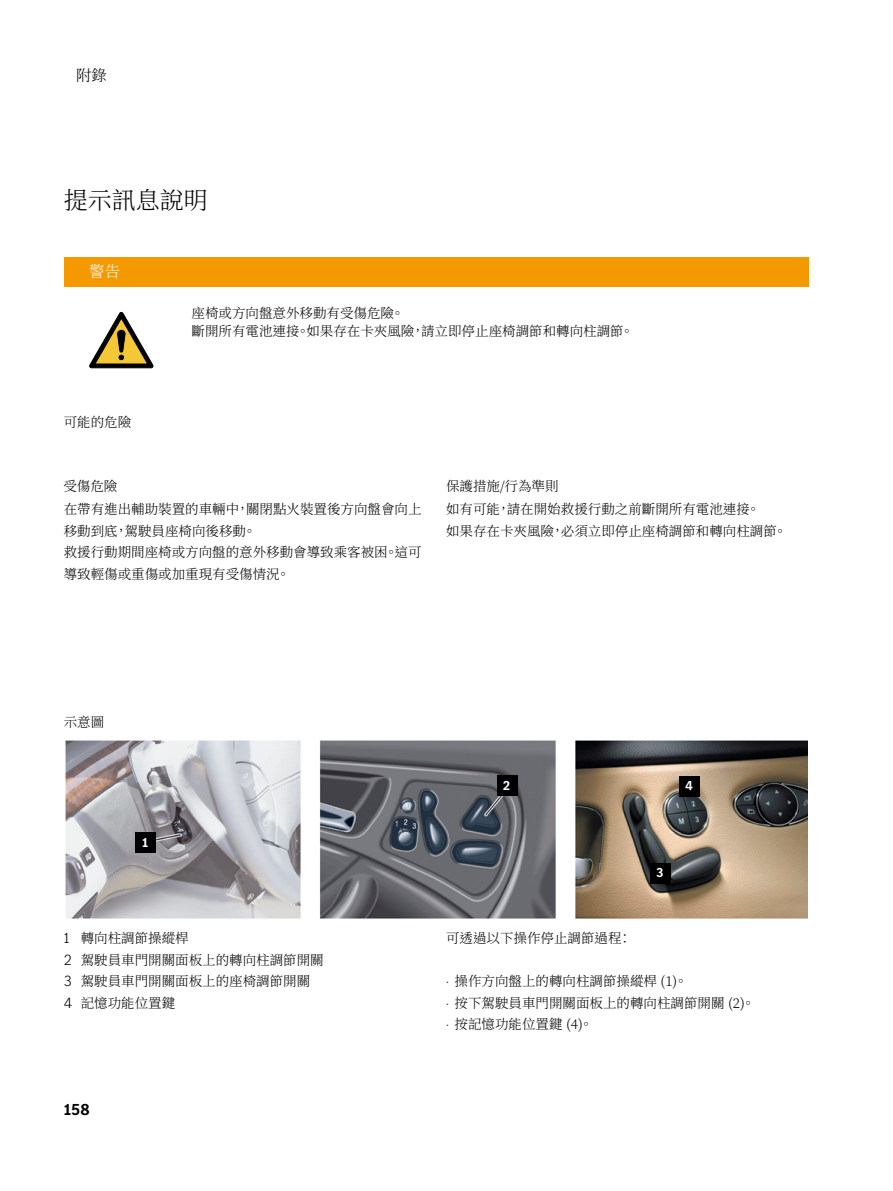
<style>
.page{position:relative;width:893px;height:1191px;background:#fff}
.page>*{position:absolute;margin:0;border:0;box-sizing:border-box;transform-origin:0 0}
.t1{font:300 24px "Noto Serif TC";color:#000}
.t2{font:700 16.5px "MB Corpo S Text";color:#000}
.t3{font:300 15.3px "Noto Serif TC";color:#fff}
.t4{font:300 15.3px "Noto Serif TC";color:#000}
.t5{font:300 13.5px/21.5px "Noto Serif TC";color:#000}
.t6{font:700 13.5px "MB Corpo S Text";color:#fff}
.s1{font-family:"MB Corpo S Text";font-size:15.3px}
.s2{font-family:"MB Corpo S Title"}
</style>
<div class="page">
<div style="left:64px;top:257px;width:744px;height:29px;background:#f49900"></div>
<svg style="left:90px;top:312px;width:63px;height:56px"></svg>
<img style="left:65px;top:740px;width:743px;height:179px">
<div style="left:135px;top:832px;width:21px;height:20px;background:#000"></div>
<div style="left:650px;top:862px;width:21px;height:21px;background:#000"></div>
<div style="left:679px;top:776px;width:21px;height:20px;background:#000"></div>
<div style="left:497px;top:775px;width:20px;height:20px;background:#000"></div>
<p class="t4" style="left:76px;top:67px;width:32px">附錄</p>
<p class="t2" style="left:64px;top:69px;width:47px">Anexo</p>
<h1 class="t1" style="left:64px;top:187px;width:145px">提示訊息說明</h1>
<p class="t3" style="left:89px;top:263px;width:32px">警告</p>
<p class="t5" style="left:64px;top:411px;width:69px">可能的危險</p>
<p class="t5" style="left:63px;top:476px;width:55px">受傷危險</p>
<p class="t5" style="left:192px;top:305px;width:444px;line-height:18px">座椅或方向盤意外移動有受傷危險。<br>斷開所有電池連接。如果存在卡夾風險，請立即停止座椅調節和轉向柱調節。</p>
<p class="t5" style="left:446px;top:476px;width:114px">保護措施/行為準則</p>
<p class="t5" style="left:64px;top:499px;width:359px">在帶有進出輔助裝置的車輛中，關閉點火裝置後方向盤會向上移動到底，駕駛員座椅向後移動。<br>救援行動期間座椅或方向盤的意外移動會導致乘客被困。這可導致輕傷或重傷或加重現有受傷情況。</p>
<p class="t5" style="left:446px;top:499px;width:342px">如有可能，請在開始救援行動之前斷開所有電池連接。<br>如果存在卡夾風險，必須立即停止座椅調節和轉向柱調節。</p>
<p class="t5" style="left:64px;top:712px;width:42px">示意圖</p>
<p class="t6" style="left:142px;top:833px;width:8px">1</p>
<p class="t5" style="left:64px;top:928px;width:262px"><span class="s1">1</span> 轉向柱調節操縱桿<br><span class="s1">2</span> 駕駛員車門開關面板上的轉向柱調節開關<br><span class="s1">3</span> 駕駛員車門開關面板上的座椅調節開關<br><span class="s1">4</span> 記憶功能位置鍵</p>
<p class="t2" style="left:64px;top:1098px;width:28px">158</p>
<p class="t6" style="left:503px;top:776px;width:9px">2</p>
<p class="t6" style="left:685px;top:777px;width:9px">4</p>
<p class="t5" style="left:446px;top:928px;width:187px">可透過以下操作停止調節過程：</p>
<p class="t6" style="left:656px;top:863px;width:9px">3</p>
<p class="t5" style="left:446px;top:971px;width:310px"><span class="s2">·</span> 操作方向盤上的轉向柱調節操縱桿 (1)。<br><span class="s2">·</span> 按下駕駛員車門開關面板上的轉向柱調節開關 (2)。<span class="s2">·</span> 按記憶功能位置鍵 (4)。</p>
</div>
